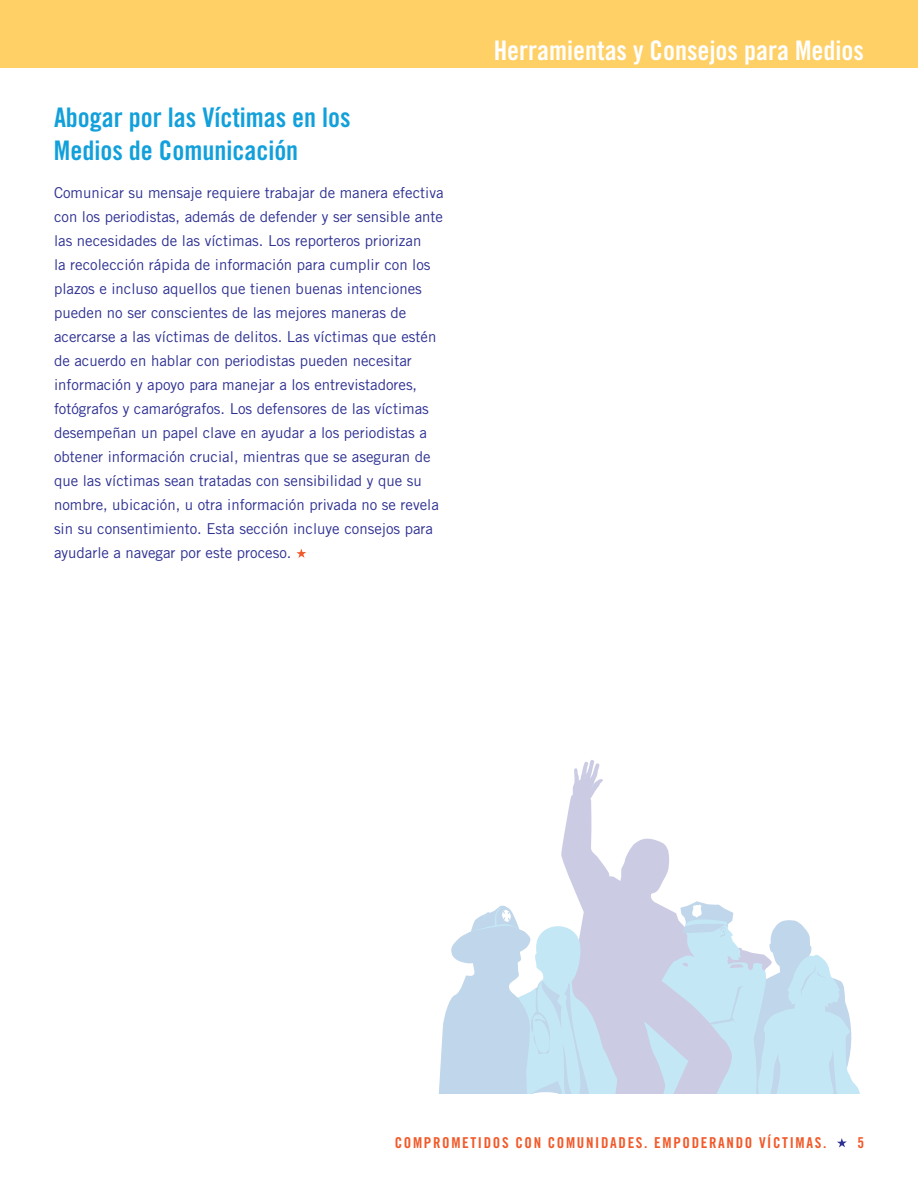
<style>
.page{position:relative;width:918px;height:1188px;background:#fff}
.page>*{position:absolute;margin:0;border:0;box-sizing:border-box;transform-origin:0 0}
.Head_1{font:27px/33px "Trade Gothic LT Std Bd Cn 20";color:#12a0db}
.t1{font:27px "Trade Gothic LT Std Bd Cn 20";color:#fff}
.Graph_1{font:15px/24px "Trade Gothic LT Std";color:#2e3092}
.t2{font:15px "Trade Gothic LT Std Bd Cn 20";letter-spacing:.11em;color:#f15929}
</style>
<div class="page">
<svg style="left:837px;top:1138px;width:10px;height:10px"></svg>
<div style="left:0;top:0;width:918px;height:68px;background:#fed066"></div>
<svg style="left:561px;top:794px;width:108px;height:107px"></svg>
<svg style="left:573px;top:760px;width:30px;height:44px"></svg>
<svg style="left:438px;top:901px;width:422px;height:193px"></svg>
<svg style="left:296px;top:549px;width:10px;height:9px"></svg>
<p class="Head_1" style="left:54px;top:101px;width:298px">Abogar por las Víctimas en los<br>Medios de Comunicación</p>
<p class="Graph_1" style="left:54px;top:180px;width:391px">Comunicar su mensaje requiere trabajar de manera efectiva con los periodistas, además de defender y ser sensible ante las necesidades de las víctimas. Los reporteros priorizan<br>la recolección rápida de información para cumplir con los plazos e incluso aquellos que tienen buenas intenciones pueden no ser conscientes de las mejores maneras de acercarse a las víctimas de delitos. Las víctimas que estén de acuerdo en hablar con periodistas pueden necesitar información y apoyo para manejar a los entrevistadores, fotógrafos y camarógrafos. Los defensores de las víctimas desempeñan un papel clave en ayudar a los periodistas a obtener información crucial, mientras que se aseguran de que las víctimas sean tratadas con sensibilidad y que su nombre, ubicación, u otra información privada no se revela sin su consentimiento. Esta sección incluye consejos para ayudarle a navegar por este proceso.</p>
<h1 class="t1" style="left:494px;top:34px;width:372px">Herramientas y Consejos para Medios</h1>
<p class="t2" style="left:395px;top:1133px;width:433px">COMPROMETIDOS CON COMUNIDADES. EMPODERANDO VÍCTIMAS.</p>
<p class="t2" style="left:857px;top:1133px;width:8px">5</p>
</div>
